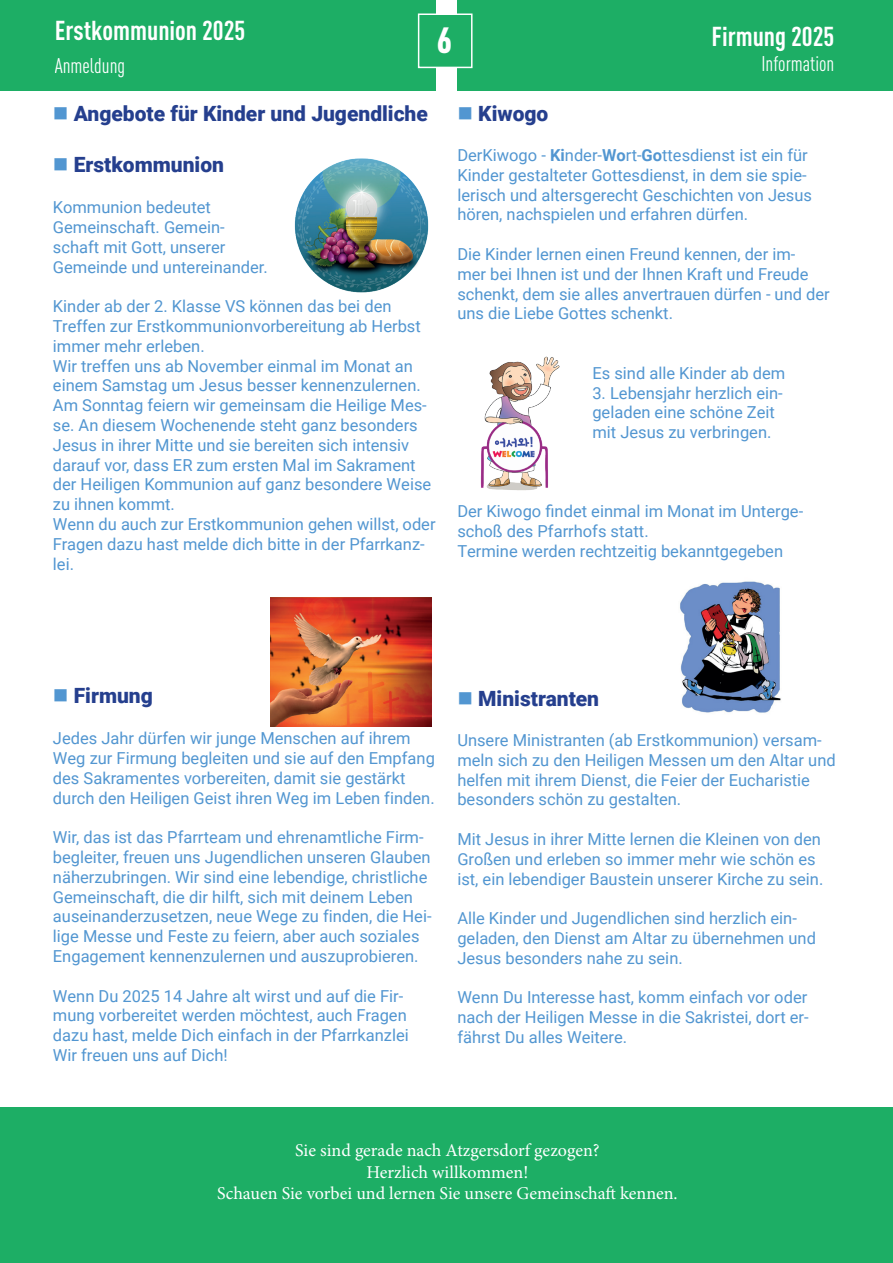
<style>
.page{position:relative;width:893px;height:1263px;background:#fff}
.page>*{position:absolute;margin:0;border:0;box-sizing:border-box;transform-origin:0 0}
.t1{font:900 36px "DIN Cond";color:#fff}
.t2{font:700 27px "DIN Cond";color:#fff}
.t3{font:900 21px "Roboto";color:#253f8e}
.t4{font:21px "DIN Cond";color:#fff}
.t5{font:18px/21.6px "Minion Pro";color:#fff;text-align:center}
.t6{font:16.5px/19.8px "Roboto";color:#5296d1}
.s1{color:#5296d1}
.s2{font-weight:700}
</style>
<div class="page">
<div style="left:0;top:0;width:436px;height:90px;background:#1dae65"></div>
<div style="left:457px;top:0;width:436px;height:90px;background:#1dae65"></div>
<div style="left:418px;top:14px;width:54px;height:54px;background:#1dae65;border:2px solid #fff"></div>
<div style="left:0;top:1107px;width:893px;height:156px;background:#1dae65"></div>
<img style="left:270px;top:598px;width:162px;height:129px">
<img style="left:680px;top:581px;width:101px;height:132px">
<img style="left:480px;top:356px;width:80px;height:135px">
<img style="left:294px;top:158px;width:135px;height:135px">
<h2 class="t2" style="left:55px;top:14px;width:192px">Erstkommunion 2025</h2>
<p class="t4" style="left:55px;top:53px;width:72px">Anmeldung</p>
<h1 class="t1" style="left:437px;top:18px;width:17px">6</h1>
<h2 class="t2" style="left:711px;top:20px;width:124px">Firmung 2025</h2>
<p class="t4" style="left:761px;top:51px;width:74px">Information</p>
<p class="t3" style="left:53px;top:99px;width:376px"><span class="s1">■</span> Angebote für Kinder und Jugendliche</p>
<p class="t3" style="left:53px;top:150px;width:173px"><span class="s1">■</span> Erstkommunion</p>
<p class="t6" style="left:53px;top:197px;width:216px">Kommunion bedeutet<br>Gemeinschaft. Gemein&shy;schaft mit Gott, unserer<br>Gemeinde und untereinander.</p>
<p class="t6" style="left:53px;top:296px;width:384px">Kinder ab der 2. Klasse VS können das bei den Treffen zur Erstkommunionvorbereitung ab Herbst immer mehr erleben.<br>Wir treffen uns ab November einmal im Monat an einem Samstag um Jesus besser kennenzulernen.<br>Am Sonntag feiern wir gemeinsam die Heilige Mes&shy;se. An diesem Wochenende steht ganz besonders Jesus in ihrer Mitte und sie bereiten sich intensiv darauf vor, dass ER zum ersten Mal im Sakrament der Heiligen Kommunion auf ganz besondere Weise zu ihnen kommt.<br>Wenn du auch zur Erstkommunion gehen willst, oder Fragen dazu hast melde dich bitte in der Pfarrkanz&shy;lei.</p>
<p class="t3" style="left:457px;top:99px;width:93px"><span class="s1">■</span> Kiwogo</p>
<p class="t6" style="left:457px;top:145px;width:356px">DerKiwogo - <span class="s2">Ki</span>nder-<span class="s2">Wo</span>rt-<span class="s2">Go</span>ttesdienst ist ein für Kinder gestalteter Gottesdienst, in dem sie spie&shy;lerisch und altersgerecht Geschichten von Jesus hören, nachspielen und erfahren dürfen.</p>
<p class="t6" style="left:457px;top:244px;width:374px">Die Kinder lernen einen Freund kennen, der im-<br>mer bei Ihnen ist und der Ihnen Kraft und Freude schenkt, dem sie alles anvertrauen dürfen - und der uns die Liebe Gottes schenkt.</p>
<p class="t6" style="left:592px;top:362px;width:194px">Es sind alle Kinder ab dem</p>
<p class="t6" style="left:592px;top:382px;width:192px">3. Lebensjahr herzlich ein&shy;geladen eine schöne Zeit mit Jesus zu verbringen.</p>
<p class="t6" style="left:457px;top:501px;width:347px">Der Kiwogo findet einmal im Monat im Unterge&shy;schoß des Pfarrhofs statt.<br>Termine werden rechtzeitig bekanntgegeben</p>
<p class="t3" style="left:53px;top:681px;width:101px"><span class="s1">■</span> Firmung</p>
<p class="t6" style="left:53px;top:728px;width:383px">Jedes Jahr dürfen wir junge Menschen auf ihrem Weg zur Firmung begleiten und sie auf den Empfang des Sakramentes vorbereiten, damit sie gestärkt durch den Heiligen Geist ihren Weg im Leben finden.</p>
<p class="t6" style="left:53px;top:827px;width:380px">Wir, das ist das Pfarrteam und ehrenamtliche Firm&shy;begleiter, freuen uns Jugendlichen unseren Glauben näherzubringen. Wir sind eine lebendige, christliche Gemeinschaft, die dir hilft, sich mit deinem Leben auseinanderzusetzen, neue Wege zu finden, die Hei&shy;lige Messe und Feste zu feiern, aber auch soziales Engagement kennenzulernen und auszuprobieren.</p>
<p class="t6" style="left:53px;top:985px;width:357px">Wenn Du 2025 14 Jahre alt wirst und auf die Fir&shy;mung vorbereitet werden möchtest, auch Fragen dazu hast, melde Dich einfach in der Pfarrkanzlei Wir freuen uns auf Dich!</p>
<p class="t3" style="left:457px;top:684px;width:143px"><span class="s1">■</span> Ministranten</p>
<p class="t6" style="left:457px;top:730px;width:380px">Unsere Ministranten (ab Erstkommunion) versam&shy;meln sich zu den Heiligen Messen um den Altar und helfen mit ihrem Dienst, die Feier der Eucharistie besonders schön zu gestalten.</p>
<p class="t6" style="left:457px;top:829px;width:368px">Mit Jesus in ihrer Mitte lernen die Kleinen von den<br>Großen und erleben so immer mehr wie schön es ist, ein lebendiger Baustein unserer Kirche zu sein.</p>
<p class="t6" style="left:457px;top:908px;width:360px">Alle Kinder und Jugendlichen sind herzlich ein&shy;geladen, den Dienst am Altar zu übernehmen und<br>Jesus besonders nahe zu sein.</p>
<p class="t6" style="left:457px;top:987px;width:353px;text-align:justify">Wenn Du Interesse hast, komm einfach vor oder nach der Heiligen Messe in die Sakristei, dort er&shy;fährst Du alles Weitere.</p>
<p class="t5" style="left:217px;top:1139px;width:462px">Sie sind gerade nach Atzgersdorf gezogen?<br>Herzlich willkommen!<br>Schauen Sie vorbei und lernen Sie unsere Gemeinschaft kennen.</p>
</div>
